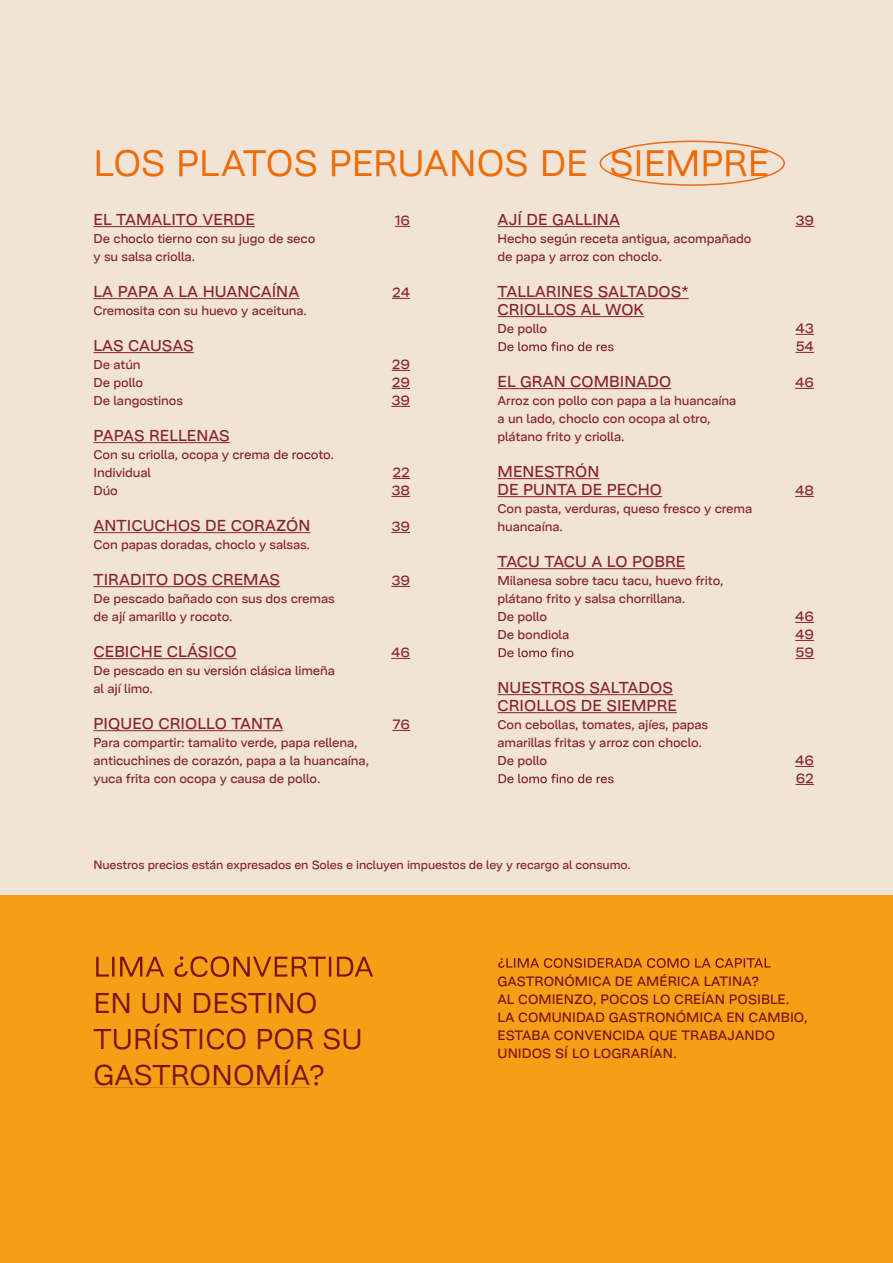
<style>
.page{position:relative;width:893px;height:1263px;background:#f1e4d7}
.page>*{position:absolute;margin:0;border:0;box-sizing:border-box;transform-origin:0 0}
.t1{font:36.6px "Ordina";letter-spacing:-.005em;color:#ed6c05}
.t2{font:28.5px/36px "Ordina";letter-spacing:.005em;color:#771614}
.t3{font:500 15.75px/18px "Ordina";letter-spacing:.005em;color:#8a2432}
.t4{font:500 13.5px/18px "Ordina";letter-spacing:.005em;color:#771614}
.t5{font:500 13.5px/18px "Ordina";letter-spacing:-.005em;color:#8a2432}
.t6{font:500 12.75px/18px "Ordina";letter-spacing:-.01em;color:#8a2432}
.t7{font:500 12px "Ordina";letter-spacing:-.01em;color:#8a2432}
</style>
<div class="page">
<div style="left:0;top:896px;width:893px;height:367px;background:#f69f16"></div>
<hr style="left:94px;top:226px;width:161px;height:1px;background:#8a2432">
<svg style="left:395px;top:226px;width:15px;height:1px"></svg>
<hr style="left:94px;top:298px;width:205px;height:1px;background:#8a2432">
<svg style="left:392px;top:298px;width:18px;height:1px"></svg>
<hr style="left:94px;top:352px;width:100px;height:1px;background:#8a2432">
<svg style="left:392px;top:370px;width:18px;height:1px"></svg>
<svg style="left:392px;top:388px;width:18px;height:1px"></svg>
<svg style="left:391px;top:406px;width:19px;height:1px"></svg>
<hr style="left:94px;top:442px;width:136px;height:1px;background:#8a2432">
<svg style="left:392px;top:478px;width:18px;height:1px"></svg>
<svg style="left:391px;top:496px;width:19px;height:1px"></svg>
<hr style="left:94px;top:532px;width:216px;height:1px;background:#8a2432">
<svg style="left:391px;top:532px;width:19px;height:1px"></svg>
<hr style="left:94px;top:586px;width:186px;height:1px;background:#8a2432">
<svg style="left:391px;top:586px;width:19px;height:1px"></svg>
<hr style="left:94px;top:658px;width:143px;height:1px;background:#8a2432">
<svg style="left:391px;top:658px;width:19px;height:1px"></svg>
<hr style="left:94px;top:730px;width:189px;height:1px;background:#8a2432">
<svg style="left:392px;top:730px;width:18px;height:1px"></svg>
<hr style="left:497px;top:226px;width:123px;height:1px;background:#8a2432">
<svg style="left:795px;top:226px;width:19px;height:1px"></svg>
<hr style="left:497px;top:298px;width:192px;height:1px;background:#8a2432">
<hr style="left:497px;top:316px;width:147px;height:1px;background:#8a2432">
<svg style="left:795px;top:334px;width:19px;height:1px"></svg>
<svg style="left:796px;top:352px;width:18px;height:1px"></svg>
<hr style="left:497px;top:388px;width:174px;height:1px;background:#8a2432">
<svg style="left:795px;top:388px;width:19px;height:1px"></svg>
<hr style="left:497px;top:478px;width:102px;height:1px;background:#8a2432">
<hr style="left:497px;top:496px;width:165px;height:1px;background:#8a2432">
<svg style="left:795px;top:496px;width:19px;height:1px"></svg>
<hr style="left:497px;top:568px;width:188px;height:1px;background:#8a2432">
<svg style="left:795px;top:622px;width:19px;height:1px"></svg>
<svg style="left:795px;top:640px;width:19px;height:1px"></svg>
<svg style="left:795px;top:658px;width:19px;height:1px"></svg>
<hr style="left:497px;top:694px;width:176px;height:1px;background:#8a2432">
<hr style="left:497px;top:712px;width:180px;height:1px;background:#8a2432">
<svg style="left:795px;top:766px;width:19px;height:1px"></svg>
<svg style="left:796px;top:784px;width:18px;height:1px"></svg>
<svg style="left:499px;top:342px;width:115px;height:9px"></svg>
<svg style="left:499px;top:648px;width:74px;height:9px"></svg>
<svg style="left:499px;top:774px;width:115px;height:9px"></svg>
<svg style="left:498px;top:958px;width:273px;height:10px"></svg>
<svg style="left:96px;top:956px;width:277px;height:21px"></svg>
<div style="left:600px;top:141px;width:185px;height:45px;border:2px solid #ed6c1c;border-radius:50%"></div>
<h1 class="t1" style="left:94px;top:136px;width:677px">LOS PLATOS PERUANOS DE SIEMPRE</h1>
<p class="t3" style="left:94px;top:209px;width:163px">EL TAMALITO VERDE</p>
<p class="t5" style="left:395px;top:210px;width:17px">16</p>
<p class="t6" style="left:94px;top:228px;width:223px">De choclo tierno con su jugo de seco y su salsa criolla.</p>
<p class="t3" style="left:94px;top:281px;width:207px">LA PAPA A LA HUANCAÍNA</p>
<p class="t5" style="left:392px;top:282px;width:19px">24</p>
<p class="t6" style="left:94px;top:300px;width:215px">Cremosita con su huevo y aceituna.</p>
<p class="t3" style="left:94px;top:335px;width:102px">LAS CAUSAS</p>
<p class="t6" style="left:94px;top:354px;width:49px">De atún</p>
<p class="t5" style="left:392px;top:354px;width:20px">29</p>
<p class="t6" style="left:94px;top:372px;width:51px">De pollo</p>
<p class="t5" style="left:392px;top:372px;width:20px">29</p>
<p class="t6" style="left:94px;top:390px;width:91px">De langostinos</p>
<p class="t5" style="left:391px;top:390px;width:20px">39</p>
<p class="t3" style="left:94px;top:425px;width:138px">PAPAS RELLENAS</p>
<p class="t6" style="left:94px;top:444px;width:242px">Con su criolla, ocopa y crema de rocoto.<br>Individual</p>
<p class="t5" style="left:392px;top:462px;width:19px">22</p>
<p class="t6" style="left:94px;top:480px;width:26px">Dúo</p>
<p class="t5" style="left:391px;top:480px;width:20px">38</p>
<p class="t3" style="left:94px;top:515px;width:218px">ANTICUCHOS DE CORAZÓN</p>
<p class="t5" style="left:391px;top:516px;width:20px">39</p>
<p class="t6" style="left:94px;top:534px;width:218px">Con papas doradas, choclo y salsas.</p>
<p class="t3" style="left:94px;top:569px;width:188px">TIRADITO DOS CREMAS</p>
<p class="t5" style="left:391px;top:570px;width:20px">39</p>
<p class="t6" style="left:94px;top:588px;width:243px">De pescado bañado con sus dos cremas de ají amarillo y rocoto.</p>
<p class="t3" style="left:94px;top:641px;width:144px">CEBICHE CLÁSICO</p>
<p class="t5" style="left:391px;top:642px;width:20px">46</p>
<p class="t6" style="left:94px;top:660px;width:243px">De pescado en su versión clásica limeña al ají limo.</p>
<p class="t3" style="left:94px;top:713px;width:191px">PIQUEO CRIOLLO TANTA</p>
<p class="t5" style="left:392px;top:714px;width:19px">76</p>
<p class="t6" style="left:94px;top:732px;width:277px">Para compartir: tamalito verde, papa rellena, anticuchines de corazón, papa a la huancaína, yuca frita con ocopa y causa de pollo.</p>
<p class="t3" style="left:497px;top:209px;width:124px">AJÍ DE GALLINA</p>
<p class="t5" style="left:795px;top:210px;width:20px">39</p>
<p class="t6" style="left:497px;top:228px;width:256px">Hecho según receta antigua, acompañado de papa y arroz con choclo.</p>
<p class="t3" style="left:497px;top:281px;width:193px">TALLARINES SALTADOS*<br>CRIOLLOS AL WOK</p>
<p class="t6" style="left:497px;top:318px;width:51px">De pollo</p>
<p class="t5" style="left:795px;top:318px;width:20px">43<br>54</p>
<p class="t3" style="left:497px;top:371px;width:175px">EL GRAN COMBINADO</p>
<p class="t5" style="left:795px;top:372px;width:20px">46</p>
<p class="t6" style="left:497px;top:390px;width:240px">Arroz con pollo con papa a la huancaína a un lado, choclo con ocopa al otro, plátano frito y criolla.</p>
<p class="t3" style="left:497px;top:461px;width:166px">MENESTRÓN<br>DE PUNTA DE PECHO</p>
<p class="t5" style="left:795px;top:480px;width:20px">48</p>
<p class="t6" style="left:497px;top:498px;width:256px">Con pasta, verduras, queso fresco y crema huancaína.</p>
<p class="t3" style="left:497px;top:551px;width:189px">TACU TACU A LO POBRE</p>
<p class="t6" style="left:497px;top:570px;width:227px">Milanesa sobre tacu tacu, huevo frito, plátano frito y salsa chorrillana.<br>De pollo</p>
<p class="t5" style="left:795px;top:606px;width:20px">46</p>
<p class="t6" style="left:497px;top:624px;width:73px">De bondiola</p>
<p class="t5" style="left:795px;top:624px;width:20px">49<br>59</p>
<p class="t3" style="left:497px;top:677px;width:181px">NUESTROS SALTADOS<br>CRIOLLOS DE SIEMPRE</p>
<p class="t6" style="left:497px;top:714px;width:212px">Con cebollas, tomates, ajíes, papas amarillas fritas y arroz con choclo.<br>De pollo</p>
<p class="t5" style="left:795px;top:750px;width:20px">46<br>62</p>
<p class="t7" style="left:94px;top:855px;width:539px">Nuestros precios están expresados en Soles e incluyen impuestos de ley y recargo al consumo.</p>
<h2 class="t2" style="left:94px;top:982px;width:271px">EN UN DESTINO<br>TURÍSTICO POR SU<br>GASTRONOMÍA?</h2>
<p class="t4" style="left:497px;top:971px;width:312px">GASTRONÓMICA DE AMÉRICA LATINA?<br>AL COMIENZO, POCOS LO CREÍAN POSIBLE.<br>LA COMUNIDAD GASTRONÓMICA EN CAMBIO, ESTABA CONVENCIDA QUE TRABAJANDO UNIDOS SÍ LO LOGRARÍAN.</p>
</div>
